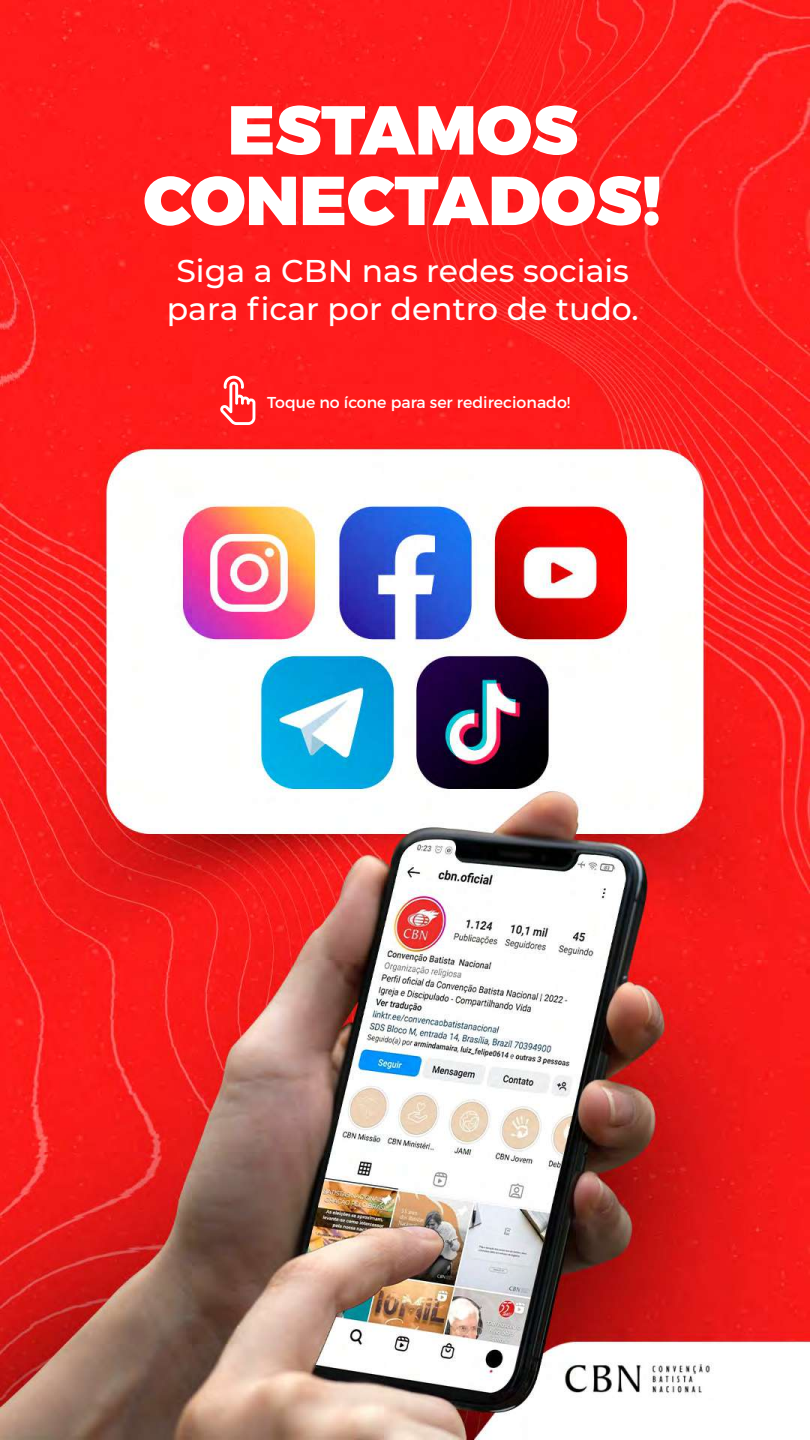
<style>
.page{position:relative;width:810px;height:1440px;background:#fff}
.page>*{position:absolute;margin:0;border:0;box-sizing:border-box;transform-origin:0 0}
.t1{font:900 69px/70.5px "Montserrat";color:#fff;text-align:center}
.t2{font:500 31.5px/37.8px "Montserrat";color:#fff;text-align:center}
.t3{font:15.83px "Montserrat";color:#fff}
</style>
<div class="page">
<img style="left:0;top:0;width:810px;height:1440px">
<svg style="left:220px;top:376px;width:35px;height:49px"></svg>
<h1 class="t1" style="left:144px;top:97px;width:520px">ESTAMOS<br>CONECTADOS!</h1>
<p class="t2" style="left:167px;top:251px;width:473px">Siga a CBN nas redes sociais para ficar por dentro de tudo.</p>
<p class="t3" style="left:267px;top:393px;width:305px">Toque no ícone para ser redirecionado!</p>
</div>
